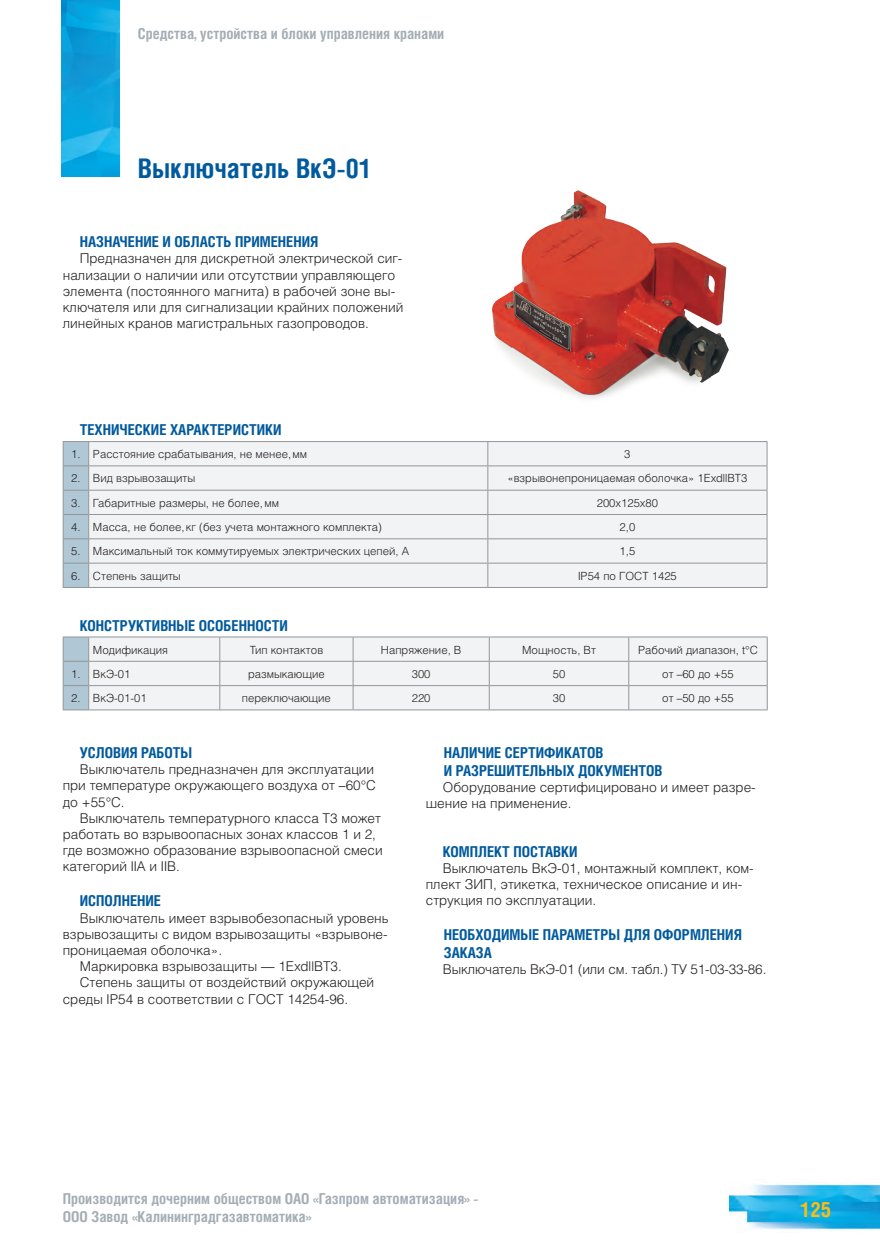
<style>
.page{position:relative;width:880px;height:1250px;background:#fff}
.page>*{position:absolute;margin:0;border:0;box-sizing:border-box;transform-origin:0 0}
.ГЛАВА{font:700 27px "Helios Cond";color:#015a9d}
.синий_заголовок{font:700 21px "Helios Cond";color:#fdbc12}
.OOO_Газпром_колонтит{font:700 15px "Helios Cond";color:#a4aeb4}
.синий_заголовок-2{font:700 15px "Helios Cond";color:#015a9d}
.синий_заголовок_2{font:700 15px/18px "Helios Cond";color:#015a9d}
.основной_текст_9{font:300 13.5px/16.2px "Helios";color:#231f20}
.Текст_в_таблицах{font:300 11.25px "Helios";color:#231f20}
</style>
<div class="page">
<img style="left:729px;top:1184px;width:150px;height:46px">
<img style="left:61px;top:0;width:58px;height:176px">
<img style="left:492px;top:190px;width:237px;height:209px">
<div style="left:89px;top:442px;width:677px;height:145px;background:#f2f3f4"></div>
<hr style="left:89px;top:441px;width:399px;height:1px;background:#939598">
<hr style="left:488px;top:441px;width:279px;height:1px;background:#939598">
<hr style="left:89px;top:465px;width:399px;height:1px;background:#939598">
<hr style="left:488px;top:465px;width:279px;height:1px;background:#939598">
<hr style="left:89px;top:490px;width:399px;height:1px;background:#939598">
<hr style="left:488px;top:490px;width:279px;height:1px;background:#939598">
<hr style="left:89px;top:514px;width:399px;height:1px;background:#939598">
<hr style="left:488px;top:514px;width:279px;height:1px;background:#939598">
<hr style="left:89px;top:538px;width:399px;height:1px;background:#939598">
<hr style="left:488px;top:538px;width:279px;height:1px;background:#939598">
<hr style="left:89px;top:562px;width:399px;height:1px;background:#939598">
<hr style="left:488px;top:562px;width:279px;height:1px;background:#939598">
<svg style="left:487px;top:442px;width:1px;height:145px"></svg>
<svg style="left:766px;top:442px;width:1px;height:145px"></svg>
<hr style="left:89px;top:587px;width:399px;height:1px;background:#939598">
<hr style="left:488px;top:587px;width:279px;height:1px;background:#939598">
<svg style="left:63px;top:441px;width:26px;height:147px;background:#adc3ce"></svg>
<div style="left:89px;top:637px;width:677px;height:72px;background:#f2f3f4"></div>
<hr style="left:89px;top:636px;width:131px;height:1px;background:#939598">
<hr style="left:220px;top:636px;width:133px;height:1px;background:#939598">
<hr style="left:353px;top:636px;width:136px;height:1px;background:#939598">
<hr style="left:489px;top:636px;width:139px;height:1px;background:#939598">
<hr style="left:628px;top:636px;width:139px;height:1px;background:#939598">
<hr style="left:89px;top:661px;width:131px;height:1px;background:#939598">
<hr style="left:220px;top:661px;width:133px;height:1px;background:#939598">
<hr style="left:353px;top:661px;width:136px;height:1px;background:#939598">
<hr style="left:489px;top:661px;width:139px;height:1px;background:#939598">
<hr style="left:628px;top:661px;width:139px;height:1px;background:#939598">
<hr style="left:89px;top:685px;width:131px;height:1px;background:#939598">
<hr style="left:220px;top:685px;width:133px;height:1px;background:#939598">
<svg style="left:219px;top:637px;width:1px;height:72px"></svg>
<hr style="left:353px;top:685px;width:136px;height:1px;background:#939598">
<svg style="left:352px;top:637px;width:1px;height:72px"></svg>
<hr style="left:489px;top:685px;width:139px;height:1px;background:#939598">
<svg style="left:489px;top:637px;width:1px;height:72px"></svg>
<hr style="left:628px;top:685px;width:139px;height:1px;background:#939598">
<svg style="left:628px;top:637px;width:1px;height:72px"></svg>
<svg style="left:766px;top:637px;width:1px;height:72px"></svg>
<hr style="left:89px;top:709px;width:131px;height:1px;background:#939598">
<hr style="left:220px;top:709px;width:133px;height:1px;background:#939598">
<hr style="left:353px;top:709px;width:136px;height:1px;background:#939598">
<hr style="left:489px;top:709px;width:139px;height:1px;background:#939598">
<hr style="left:628px;top:709px;width:139px;height:1px;background:#939598">
<svg style="left:63px;top:636px;width:26px;height:74px;background:#adc3cf"></svg>
<p class="OOO_Газпром_колонтит" style="left:138px;top:25px;width:308px">Средства, устройства и блоки управления кранами</p>
<p class="ГЛАВА" style="left:138px;top:153px;width:236px">Выключатель ВкЭ-01</p>
<p class="синий_заголовок-2" style="left:80px;top:233px;width:240px">НАЗНАЧЕНИЕ И ОБЛАСТЬ ПРИМЕНЕНИЯ</p>
<p class="основной_текст_9" style="left:63px;top:250px;width:342px;text-indent:17px">Предназначен для дискретной электрической сиг&shy;нализации о наличии или отсутствии управляющего элемента (постоянного магнита) в рабочей зоне вы&shy;ключателя или для сигнализации крайних положений линейных кранов магистральных газопроводов.</p>
<p class="синий_заголовок-2" style="left:80px;top:421px;width:203px">ТЕХНИЧЕСКИЕ ХАРАКТЕРИСТИКИ</p>
<p class="Текст_в_таблицах" style="left:71px;top:447px;width:11px">1.</p>
<p class="Текст_в_таблицах" style="left:93px;top:447px;width:216px">Расстояние срабатывания, не менее,мм</p>
<p class="Текст_в_таблицах" style="left:624px;top:447px;width:8px">3</p>
<p class="Текст_в_таблицах" style="left:71px;top:471px;width:11px">2.</p>
<p class="Текст_в_таблицах" style="left:93px;top:471px;width:104px">Вид взрывозащиты</p>
<p class="Текст_в_таблицах" style="left:507px;top:471px;width:241px">«взрывонепроницаемая оболочка» 1ExdllBT3</p>
<p class="Текст_в_таблицах" style="left:71px;top:496px;width:11px">3.</p>
<p class="Текст_в_таблицах" style="left:93px;top:496px;width:187px">Габаритные размеры, не более,мм</p>
<p class="Текст_в_таблицах" style="left:596px;top:496px;width:63px">200x125x80</p>
<p class="Текст_в_таблицах" style="left:71px;top:520px;width:11px">4.</p>
<p class="Текст_в_таблицах" style="left:93px;top:520px;width:290px">Масса, не более,кг (без учета монтажного комплекта)</p>
<p class="Текст_в_таблицах" style="left:619px;top:520px;width:17px">2,0</p>
<p class="Текст_в_таблицах" style="left:71px;top:544px;width:11px">5.</p>
<p class="Текст_в_таблицах" style="left:93px;top:544px;width:317px">Максимальный ток коммутируемых электрических цепей, А</p>
<p class="Текст_в_таблицах" style="left:619px;top:544px;width:17px">1,5</p>
<p class="Текст_в_таблицах" style="left:71px;top:569px;width:11px">6.</p>
<p class="Текст_в_таблицах" style="left:93px;top:569px;width:89px">Степень защиты</p>
<p class="Текст_в_таблицах" style="left:578px;top:569px;width:100px">IP54 по ГОСТ 1425</p>
<p class="синий_заголовок-2" style="left:80px;top:616px;width:209px">КОНСТРУКТИВНЫЕ ОСОБЕННОСТИ</p>
<p class="Текст_в_таблицах" style="left:93px;top:642px;width:77px">Модификация</p>
<p class="Текст_в_таблицах" style="left:250px;top:642px;width:75px">Тип контактов</p>
<p class="Текст_в_таблицах" style="left:381px;top:642px;width:82px">Напряжение, В</p>
<p class="Текст_в_таблицах" style="left:522px;top:642px;width:75px">Мощность, Вт</p>
<p class="Текст_в_таблицах" style="left:638px;top:642px;width:121px">Рабочий диапазон, t°С</p>
<p class="Текст_в_таблицах" style="left:71px;top:667px;width:11px">1.</p>
<p class="Текст_в_таблицах" style="left:93px;top:667px;width:39px">ВкЭ-01</p>
<p class="Текст_в_таблицах" style="left:248px;top:667px;width:78px">размыкающие</p>
<p class="Текст_в_таблицах" style="left:412px;top:667px;width:20px">300</p>
<p class="Текст_в_таблицах" style="left:552px;top:667px;width:14px">50</p>
<p class="Текст_в_таблицах" style="left:662px;top:667px;width:73px">от –60 до +55</p>
<p class="Текст_в_таблицах" style="left:71px;top:691px;width:11px">2.</p>
<p class="Текст_в_таблицах" style="left:93px;top:691px;width:55px">ВкЭ-01-01</p>
<p class="Текст_в_таблицах" style="left:242px;top:691px;width:91px">переключающие</p>
<p class="Текст_в_таблицах" style="left:412px;top:691px;width:20px">220</p>
<p class="Текст_в_таблицах" style="left:552px;top:691px;width:14px">30</p>
<p class="Текст_в_таблицах" style="left:662px;top:691px;width:73px">от –50 до +55</p>
<p class="синий_заголовок-2" style="left:80px;top:743px;width:114px">УСЛОВИЯ РАБОТЫ</p>
<p class="основной_текст_9" style="left:63px;top:761px;width:314px;text-indent:17px">Выключатель предназначен для эксплуатации при температуре окружающего воздуха от –60°С до +55°С.</p>
<p class="основной_текст_9" style="left:63px;top:809px;width:321px;text-indent:17px">Выключатель температурного класса Т3 может работать во взрывоопасных зонах классов 1 и 2, где возможно образование взрывоопасной смеси категорий IIA и IIB.</p>
<p class="синий_заголовок-2" style="left:80px;top:891px;width:83px">ИСПОЛНЕНИЕ</p>
<p class="основной_текст_9" style="left:63px;top:909px;width:327px;text-align:justify;text-indent:17px">Выключатель имеет взрывобезопасный уровень взрывозащиты с видом взрывозащиты «взрывоне&shy;проницаемая оболочка».</p>
<p class="основной_текст_9" style="left:80px;top:957px;width:263px">Маркировка взрывозащиты — 1ExdllBT3.</p>
<p class="основной_текст_9" style="left:63px;top:974px;width:313px;text-indent:17px">Степень защиты от воздействий окружающей среды IP54 в соответствии с ГОСТ 14254-96.</p>
<p class="синий_заголовок_2" style="left:444px;top:743px;width:161px">НАЛИЧИЕ СЕРТИФИКАТОВ</p>
<p class="синий_заголовок_2" style="left:444px;top:761px;width:220px">И РАЗРЕШИТЕЛЬНЫХ ДОКУМЕНТОВ</p>
<p class="основной_текст_9" style="left:426px;top:779px;width:331px;text-indent:17px">Оборудование сертифицировано и имеет разре&shy;шение на применение.</p>
<p class="синий_заголовок-2" style="left:443px;top:842px;width:136px">КОМПЛЕКТ ПОСТАВКИ</p>
<p class="основной_текст_9" style="left:426px;top:859px;width:329px;text-indent:17px">Выключатель ВкЭ-01, монтажный комплект, ком&shy;плект ЗИП, этикетка, техническое описание и ин&shy;струкция по эксплуатации.</p>
<p class="синий_заголовок_2" style="left:444px;top:924px;width:299px">НЕОБХОДИМЫЕ ПАРАМЕТРЫ ДЛЯ ОФОРМЛЕНИЯ<br>ЗАКАЗА</p>
<p class="основной_текст_9" style="left:443px;top:960px;width:325px">Выключатель ВкЭ-01 (или см. табл.) ТУ 51-03-33-86.</p>
<p class="OOO_Газпром_колонтит" style="left:63px;top:1189px;width:417px">Производится дочерним обществом ОАО «Газпром автоматизация» -</p>
<p class="OOO_Газпром_колонтит" style="left:63px;top:1207px;width:250px">ООО Завод «Калининградгазавтоматика»</p>
<p class="синий_заголовок" style="left:800px;top:1196px;width:33px">125</p>
</div>
